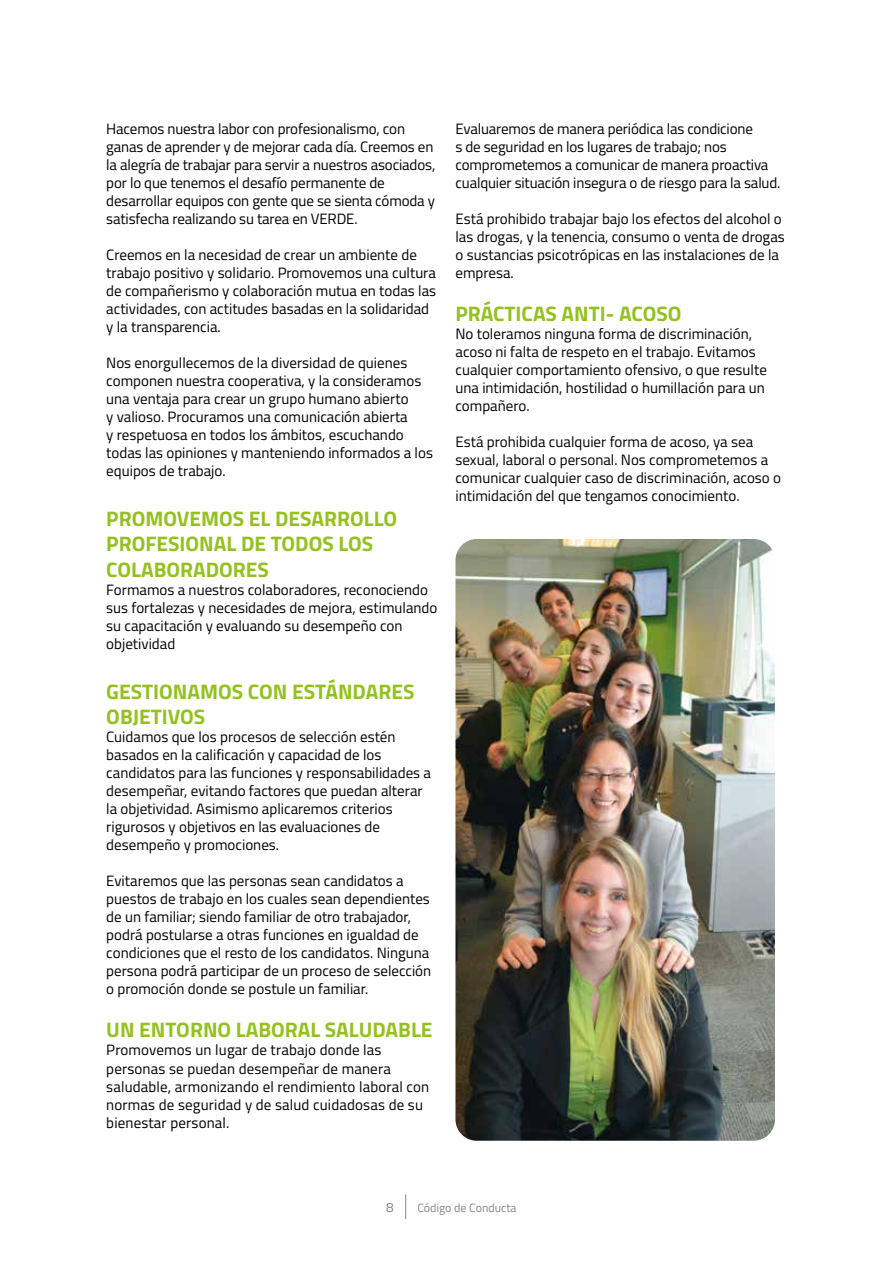
<style>
.page{position:relative;width:893px;height:1263px;background:#fff}
.page>*{position:absolute;margin:0;border:0;box-sizing:border-box;transform-origin:0 0}
.t1{font:700 21px/25.2px "Titillium";color:#95c11f}
.t2{font:15px/18px "Titillium";color:#000}
.t3{font:13.5px "Titillium";color:#878787}
.t4{font:12px "Titillium";color:#878787}
</style>
<div class="page">
<svg style="left:405px;top:1195px;width:1px;height:24px"></svg>
<img style="left:455px;top:539px;width:320px;height:602px">
<p class="t2" style="left:106px;top:119px;width:331px">Hacemos nuestra labor con profesionalismo, con ganas de aprender y de mejorar cada día. Creemos en la alegría de trabajar para servir a nuestros asociados, por lo que tenemos el desafío permanente de desarrollar equipos con gente que se sienta cómoda y satisfecha realizando su tarea en VERDE.</p>
<p class="t2" style="left:106px;top:245px;width:331px">Creemos en la necesidad de crear un ambiente de trabajo positivo y solidario. Promovemos una cultura de compañerismo y colaboración mutua en todas las actividades, con actitudes basadas en la solidaridad y la transparencia.</p>
<p class="t2" style="left:106px;top:353px;width:328px">Nos enorgullecemos de la diversidad de quienes componen nuestra cooperativa, y la consideramos una ventaja para crear un grupo humano abierto<br>y valioso. Procuramos una comunicación abierta<br>y respetuosa en todos los ámbitos, escuchando todas las opiniones y manteniendo informados a los equipos de trabajo.</p>
<h1 class="t1" style="left:106px;top:505px;width:292px">PROMOVEMOS EL DESARROLLO<br>PROFESIONAL DE TODOS LOS<br>COLABORADORES</h1>
<p class="t2" style="left:106px;top:580px;width:333px">Formamos a nuestros colaboradores, reconociendo sus fortalezas y necesidades de mejora, estimulando su capacitación y evaluando su desempeño con objetividad</p>
<h1 class="t1" style="left:106px;top:678px;width:310px">GESTIONAMOS CON ESTÁNDARES<br>OBJETIVOS</h1>
<p class="t2" style="left:106px;top:727px;width:326px">Cuidamos que los procesos de selección estén basados en la calificación y capacidad de los candidatos para las funciones y responsabilidades a desempeñar, evitando factores que puedan alterar la objetividad. Asimismo aplicaremos criterios rigurosos y objetivos en las evaluaciones de desempeño y promociones.</p>
<p class="t2" style="left:106px;top:871px;width:326px">Evitaremos que las personas sean candidatos a puestos de trabajo en los cuales sean dependientes de un familiar; siendo familiar de otro trabajador, podrá postularse a otras funciones en igualdad de condiciones que el resto de los candidatos. Ninguna persona podrá participar de un proceso de selección o promoción donde se postule un familiar.</p>
<h1 class="t1" style="left:106px;top:1016px;width:328px">UN ENTORNO LABORAL SALUDABLE</h1>
<p class="t2" style="left:106px;top:1040px;width:325px">Promovemos un lugar de trabajo donde las personas se puedan desempeñar de manera saludable, armonizando el rendimiento laboral con normas de seguridad y de salud cuidadosas de su bienestar personal.</p>
<p class="t2" style="left:455px;top:119px;width:326px">Evaluaremos de manera periódica las condicione<br>s de seguridad en los lugares de trabajo; nos comprometemos a comunicar de manera proactiva cualquier situación insegura o de riesgo para la salud.</p>
<p class="t2" style="left:455px;top:209px;width:331px">Está prohibido trabajar bajo los efectos del alcohol o las drogas, y la tenencia, consumo o venta de drogas o sustancias psicotrópicas en las instalaciones de la empresa.</p>
<h1 class="t1" style="left:455px;top:300px;width:228px">PRÁCTICAS ANTI- ACOSO</h1>
<p class="t2" style="left:455px;top:324px;width:313px">No toleramos ninguna forma de discriminación, acoso ni falta de respeto en el trabajo. Evitamos cualquier comportamiento ofensivo, o que resulte una intimidación, hostilidad o humillación para un compañero.</p>
<p class="t2" style="left:455px;top:432px;width:327px">Está prohibida cualquier forma de acoso, ya sea sexual, laboral o personal. Nos comprometemos a comunicar cualquier caso de discriminación, acoso o intimidación del que tengamos conocimiento.</p>
<p class="t3" style="left:386px;top:1197px;width:9px">8</p>
<p class="t4" style="left:417px;top:1199px;width:101px">Código de Conducta</p>
</div>
